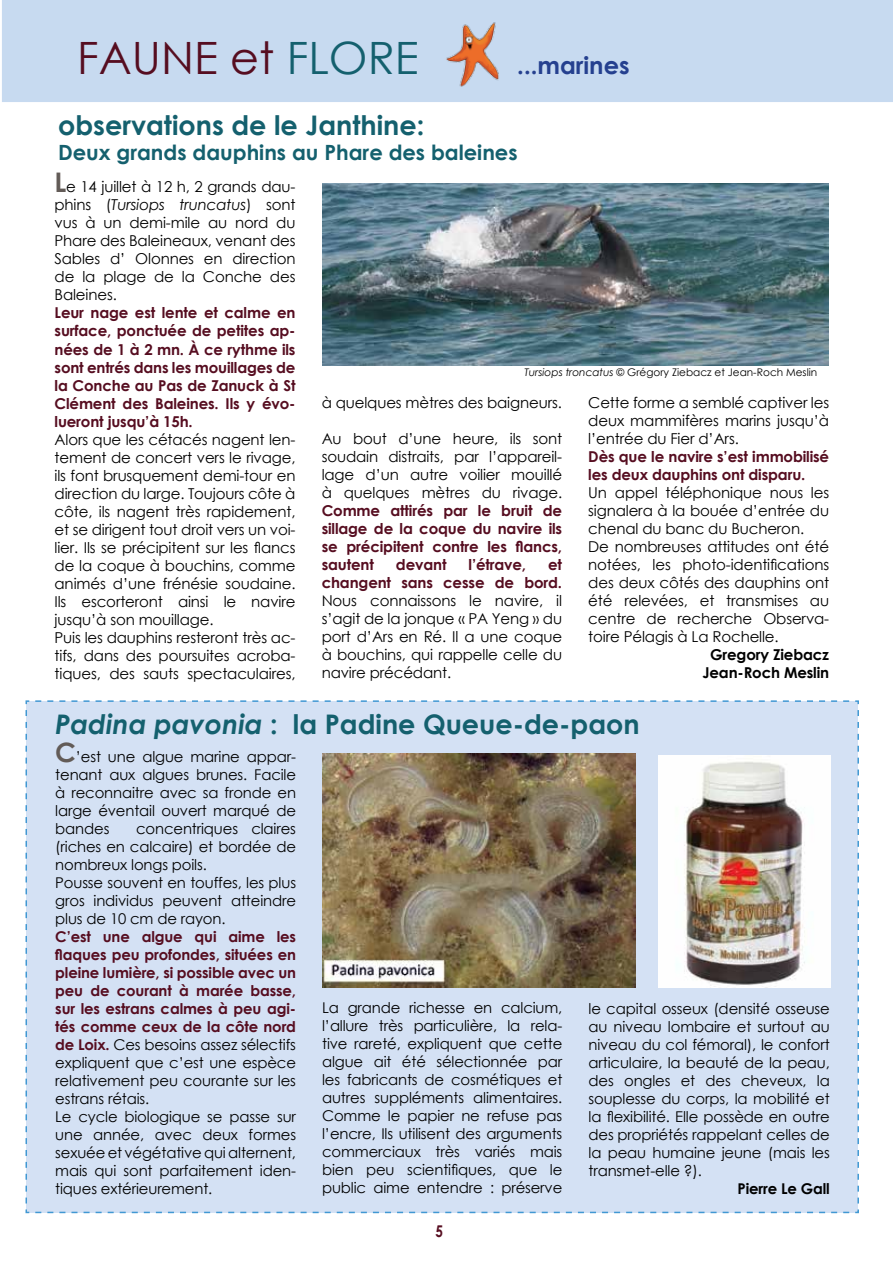
<style>
.page{position:relative;width:893px;height:1263px;background:#fff}
.page>*{position:absolute;margin:0;border:0;box-sizing:border-box;transform-origin:0 0}
.t1{font:44.55px "Century Gothic";color:#14606e}
.t2{font:44.55px "Century Gothic";color:#560d20}
.t3{font:700 27px "Century Gothic";color:#14606e}
.t4{font:700 24px "Century Gothic";color:#25408f}
.t5{font:700 21px "Century Gothic";color:#14606e}
.t6{font:700 16.2px "Century Gothic";color:#560d20;scale:.83 1}
.t7{font:15px/18px "Century Gothic";letter-spacing:-.01em;color:#000;text-align:justify}
.t8{font:700 15px/18px "Century Gothic";letter-spacing:-.01em;color:#560d20;text-align:justify}
.t9{font:700 15px/18px "Century Gothic";letter-spacing:-.01em;color:#000;text-align:center}
.t10{font:14.85px/18px "Century Gothic";letter-spacing:-.01em;color:#000;text-align:justify}
.t11{font:700 14.85px "Century Gothic";letter-spacing:-.01em;color:#000}
.t12{font:10.5px "Century Gothic";color:#000}
.s1{color:#560d20}
.s2{font-weight:700;font-size:27px;color:#625b57}
.s3{font-style:italic}
.s4{font-weight:700;font-size:26.7px;color:#625b57}
.s5{font-weight:700;color:#560d20}
</style>
<div class="page">
<div style="left:2px;top:0;width:891px;height:102px;background:#c7daf0"></div>
<div style="left:25px;top:700px;width:834px;height:514px;background:#d4e1f4"></div>
<img style="left:427px;top:34px;width:14px;height:47px">
<img style="left:441px;top:17px;width:62px;height:71px">
<img style="left:658px;top:755px;width:172px;height:232px">
<img style="left:322px;top:753px;width:314px;height:235px">
<img style="left:322px;top:183px;width:506px;height:182px">
<h1 class="t2" style="left:77px;top:27px;width:52px">Faune</h1>
<h1 class="t1" style="left:230px;top:27px;width:83px"><span class="s1">et</span> flore</h1>
<h3 class="t4" style="left:517px;top:47px;width:114px">...marines</h3>
<h2 class="t3" style="left:58px;top:105px;width:368px">observations de le Janthine:</h2>
<h3 class="t5" style="left:58px;top:137px;width:461px">Deux grands dauphins au Phare des baleines</h3>
<p class="t7" style="left:55px;top:178px;width:242px"><span class="s2">L</span>e 14 juillet à 12 h, 2 grands dau&shy;phins (<span class="s3">Tursiops truncatus</span>) sont vus à un demi-mile au nord du Phare des Baleineaux, venant des Sables d’ Olonnes en direction de la plage de la Conche des Baleines.</p>
<p class="t8" style="left:55px;top:303px;width:242px">Leur nage est lente et calme en surface, ponctuée de petites ap&shy;nées de 1 à 2 mn. À ce rythme ils sont entrés dans les mouillages de la Conche au Pas de Zanuck à St Clément des Baleines. Ils y évo&shy;lueront jusqu’à 15h.</p>
<p class="t7" style="left:55px;top:430px;width:242px;text-align:left">Alors que les cétacés nagent len&shy;tement de concert vers le rivage, ils font brusquement demi-tour en direction du large. Toujours côte à côte, ils nagent très rapidement, et se dirigent tout droit vers un voi&shy;lier. Ils se précipitent sur les flancs de la coque à bouchins, comme animés d’une frénésie soudaine.<br>Ils escorteront ainsi le navire jusqu’à son mouillage.<br>Puis les dauphins resteront très ac&shy;tifs, dans des poursuites acroba&shy;tiques, des sauts spectaculaires,</p>
<h2 class="t3" style="left:55px;top:703px;width:586px"><span class="s3">Padina pavonia</span> : la Padine Queue-de-paon</h2>
<p class="t12" style="left:524px;top:365px;width:294px"><span class="s3">Tursiops troncatus</span> © Grégory Ziebacz et Jean-Roch Meslin</p>
<p class="t7" style="left:588px;top:393px;width:242px">Cette forme a semblé captiver les deux mammifères marins jusqu’à l’entrée du Fier d’Ars.</p>
<p class="t8" style="left:588px;top:447px;width:242px">Dès que le navire s’est immobilisé les deux dauphins ont disparu.</p>
<p class="t7" style="left:588px;top:483px;width:242px;text-align:left">Un appel téléphonique nous les signalera à la bouée d’entrée du chenal du banc du Bucheron.<br>De nombreuses attitudes ont été notées, les photo-identifications des deux côtés des dauphins ont été relevées, et transmises au centre de recherche Observa&shy;toire Pélagis à La Rochelle.</p>
<p class="t9" style="left:702px;top:645px;width:128px">Gregory Ziebacz<br>Jean-Roch Meslin</p>
<p class="t7" style="left:322px;top:393px;width:242px">à quelques mètres des baigneurs.</p>
<p class="t7" style="left:322px;top:429px;width:242px">Au bout d’une heure, ils sont soudain distraits, par l’appareil&shy;lage d’un autre voilier mouillé à quelques mètres du rivage.</p>
<p class="t8" style="left:322px;top:501px;width:242px">Comme attirés par le bruit de sillage de la coque du navire ils se précipitent contre les flancs, sautent</p>
<p class="t8" style="left:396px;top:555px;width:52px">devant</p>
<p class="t8" style="left:469px;top:555px;width:59px">l’étrave,</p>
<p class="t8" style="left:322px;top:555px;width:242px;text-align:right">et<br>changent sans cesse de bord.</p>
<p class="t7" style="left:322px;top:591px;width:242px">Nous connaissons le navire, il s’agit de la jonque « PA Yeng » du port d’Ars en Ré. Il a une coque à bouchins, qui rappelle celle du navire précédant.</p>
<p class="t10" style="left:55px;top:748px;width:242px"><span class="s4">C</span>’est une algue marine appar&shy;tenant aux algues brunes. Facile à reconnaitre avec sa fronde en large éventail ouvert marqué de bandes</p>
<p class="t10" style="left:55px;top:820px;width:242px;text-align:left;text-indent:81px">concentriques claires (riches en calcaire) et bordée de nombreux longs poils.<br>Pousse souvent en touffes, les plus gros individus peuvent atteindre plus de 10 cm de rayon.</p>
<p class="t10" style="left:55px;top:928px;width:242px;text-align:left"><span class="s5">C’est une algue qui aime les flaques peu profondes, situées en pleine lumière, si possible avec un peu de courant à marée basse, sur les estrans calmes à peu agi&shy;tés comme ceux de la côte nord de Loix.</span> Ces besoins assez sélectifs expliquent que c’est une espèce relativement peu courante sur les estrans rétais.<br>Le cycle biologique se passe sur une année, avec deux formes sexuée et végétative qui alternent, mais qui sont parfaitement iden&shy;tiques extérieurement.</p>
<p class="t10" style="left:322px;top:998px;width:242px">La grande richesse en calcium, l’allure très particulière, la rela&shy;tive rareté, expliquent que cette algue ait été sélectionnée par les fabricants de cosmétiques et autres suppléments alimentaires.<br>Comme le papier ne refuse pas l’encre, Ils utilisent des arguments commerciaux très variés mais bien peu scientifiques, que le public aime entendre : préserve</p>
<p class="t10" style="left:588px;top:999px;width:243px">le capital osseux (densité osseuse au niveau lombaire et surtout au niveau du col fémoral), le confort articulaire, la beauté de la peau, des ongles et des cheveux, la souplesse du corps, la mobilité et la flexibilité. Elle possède en outre des propriétés rappelant celles de la peau humaine jeune (mais les transmet-elle ?).</p>
<p class="t11" style="left:738px;top:1177px;width:94px">Pierre Le Gall</p>
<p class="t6" style="left:435px;top:1218px;width:11px">5</p>
</div>
